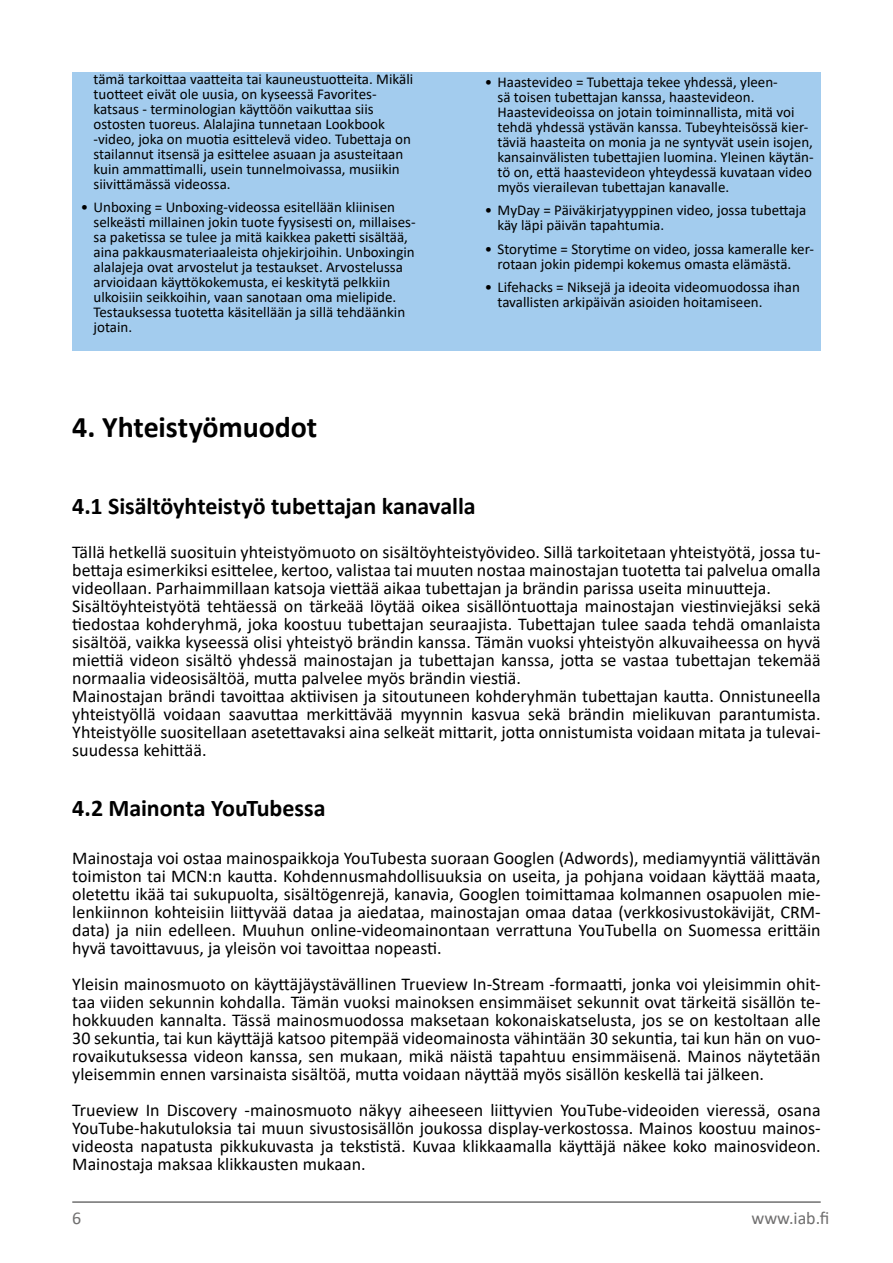
<style>
.page{position:relative;width:893px;height:1263px;background:#fff}
.page>*{position:absolute;margin:0;border:0;box-sizing:border-box;transform-origin:0 0}
.t1{font:700 30px "Calibri";letter-spacing:-.005em;color:#000}
.t2{font:700 24px "Calibri";letter-spacing:-.005em;color:#000}
.t3{font:18px/18px "Calibri";color:#000;text-align:justify}
.t4{font:18px "Calibri";color:#706f6f}
.t5{font:15px/15px "Calibri";color:#000}
</style>
<div class="page">
<hr style="left:72px;top:1201px;width:749px;height:2px;background:#706f6f">
<div style="left:72px;top:72px;width:749px;height:279px;background:#a3ccee"></div>
<p class="t5" style="left:94px;top:71px;width:321px">tämä tarkoittaa vaatteita tai kauneustuotteita. Mikäli tuotteet eivät ole uusia, on kyseessä Favorites&shy;katsaus - terminologian käyttöön vaikuttaa siis ostosten tuoreus. Alalajina tunnetaan Lookbook -video, joka on muotia esittelevä video. Tubettaja on stailannut itsensä ja esittelee asuaan ja asusteitaan kuin ammattimalli, usein tunnelmoivassa, musiikin siivittämässä videossa.</p>
<p class="t5" style="left:94px;top:199px;width:324px;text-indent:-13px">• Unboxing = Unboxing-videossa esitellään kliinisen selkeästi millainen jokin tuote fyysisesti on, millaises&shy;sa paketissa se tulee ja mitä kaikkea paketti sisältää, aina pakkausmateriaaleista ohjekirjoihin. Unboxingin alalajeja ovat arvostelut ja testaukset. Arvostelussa arvioidaan käyttökokemusta, ei keskitytä pelkkiin ulkoisiin seikkoihin, vaan sanotaan oma mielipide.<br>Testauksessa tuotetta käsitellään ja sillä tehdäänkin jotain.</p>
<h1 class="t1" style="left:72px;top:406px;width:247px">4. Yhteistyömuodot</h1>
<p class="t5" style="left:497px;top:74px;width:318px;text-indent:-13px">• Haastevideo = Tubettaja tekee yhdessä, yleen-<br>sä toisen tubettajan kanssa, haastevideon.<br>Haastevideoissa on jotain toiminnallista, mitä voi tehdä yhdessä ystävän kanssa. Tubeyhteisössä kier&shy;täviä haasteita on monia ja ne syntyvät usein isojen, kansainvälisten tubettajien luomina. Yleinen käytän&shy;tö on, että haastevideon yhteydessä kuvataan video myös vierailevan tubettajan kanavalle.</p>
<p class="t5" style="left:497px;top:202px;width:310px;text-indent:-13px">• MyDay = Päiväkirjatyyppinen video, jossa tubettaja käy läpi päivän tapahtumia.</p>
<p class="t5" style="left:497px;top:241px;width:318px;text-indent:-13px">• Storytime = Storytime on video, jossa kameralle ker&shy;rotaan jokin pidempi kokemus omasta elämästä.</p>
<p class="t5" style="left:497px;top:279px;width:304px;text-indent:-13px">• Lifehacks = Niksejä ja ideoita videomuodossa ihan tavallisten arkipäivän asioiden hoitamiseen.</p>
<h2 class="t2" style="left:72px;top:489px;width:405px">4.1 Sisältöyhteistyö tubettajan kanavalla</h2>
<p class="t3" style="left:72px;top:543px;width:750px;text-align:left">Tällä hetkellä suosituin yhteistyömuoto on sisältöyhteistyövideo. Sillä tarkoitetaan yhteistyötä, jossa tu&shy;bettaja esimerkiksi esittelee, kertoo, valistaa tai muuten nostaa mainostajan tuotetta tai palvelua omalla videollaan. Parhaimmillaan katsoja viettää aikaa tubettajan ja brändin parissa useita minuutteja.<br>Sisältöyhteistyötä tehtäessä on tärkeää löytää oikea sisällöntuottaja mainostajan viestinviejäksi sekä tiedostaa kohderyhmä, joka koostuu tubettajan seuraajista. Tubettajan tulee saada tehdä omanlaista sisältöä, vaikka kyseessä olisi yhteistyö brändin kanssa. Tämän vuoksi yhteistyön alkuvaiheessa on hyvä miettiä videon sisältö yhdessä mainostajan ja tubettajan kanssa, jotta se vastaa tubettajan tekemää normaalia videosisältöä, mutta palvelee myös brändin viestiä.<br>Mainostajan brändi tavoittaa aktiivisen ja sitoutuneen kohderyhmän tubettajan kautta. Onnistuneella yhteistyöllä voidaan saavuttaa merkittävää myynnin kasvua sekä brändin mielikuvan parantumista.<br>Yhteistyölle suositellaan asetettavaksi aina selkeät mittarit, jotta onnistumista voidaan mitata ja tulevai&shy;suudessa kehittää.</p>
<h2 class="t2" style="left:72px;top:791px;width:255px">4.2 Mainonta YouTubessa</h2>
<p class="t3" style="left:72px;top:849px;width:750px">Mainostaja voi ostaa mainospaikkoja YouTubesta suoraan Googlen (Adwords), mediamyyntiä välittävän toimiston tai MCN:n kautta. Kohdennusmahdollisuuksia on useita, ja pohjana voidaan käyttää maata, oletettu ikää tai sukupuolta, sisältögenrejä, kanavia, Googlen toimittamaa kolmannen osapuolen mie&shy;lenkiinnon kohteisiin liittyvää dataa ja aiedataa, mainostajan omaa dataa (verkkosivustokävijät, CRM&shy;data) ja niin edelleen. Muuhun online-videomainontaan verrattuna YouTubella on Suomessa erittäin hyvä tavoittavuus, ja yleisön voi tavoittaa nopeasti.</p>
<p class="t3" style="left:72px;top:975px;width:750px">Yleisin mainosmuoto on käyttäjäystävällinen Trueview In-Stream -formaatti, jonka voi yleisimmin ohit&shy;taa viiden sekunnin kohdalla. Tämän vuoksi mainoksen ensimmäiset sekunnit ovat tärkeitä sisällön te&shy;hokkuuden kannalta. Tässä mainosmuodossa maksetaan kokonaiskatselusta, jos se on kestoltaan alle 30 sekuntia, tai kun käyttäjä katsoo pitempää videomainosta vähintään 30 sekuntia, tai kun hän on vuo&shy;rovaikutuksessa videon kanssa, sen mukaan, mikä näistä tapahtuu ensimmäisenä. Mainos näytetään yleisemmin ennen varsinaista sisältöä, mutta voidaan näyttää myös sisällön keskellä tai jälkeen.</p>
<p class="t3" style="left:72px;top:1101px;width:750px">Trueview In Discovery -mainosmuoto näkyy aiheeseen liittyvien YouTube-videoiden vieressä, osana YouTube-hakutuloksia tai muun sivustosisällön joukossa display-verkostossa. Mainos koostuu mainos&shy;videosta napatusta pikkukuvasta ja tekstistä. Kuvaa klikkaamalla käyttäjä näkee koko mainosvideon.<br>Mainostaja maksaa klikkausten mukaan.</p>
<p class="t4" style="left:72px;top:1206px;width:11px">6</p>
<p class="t4" style="left:751px;top:1206px;width:80px">www.iab.fi</p>
</div>
